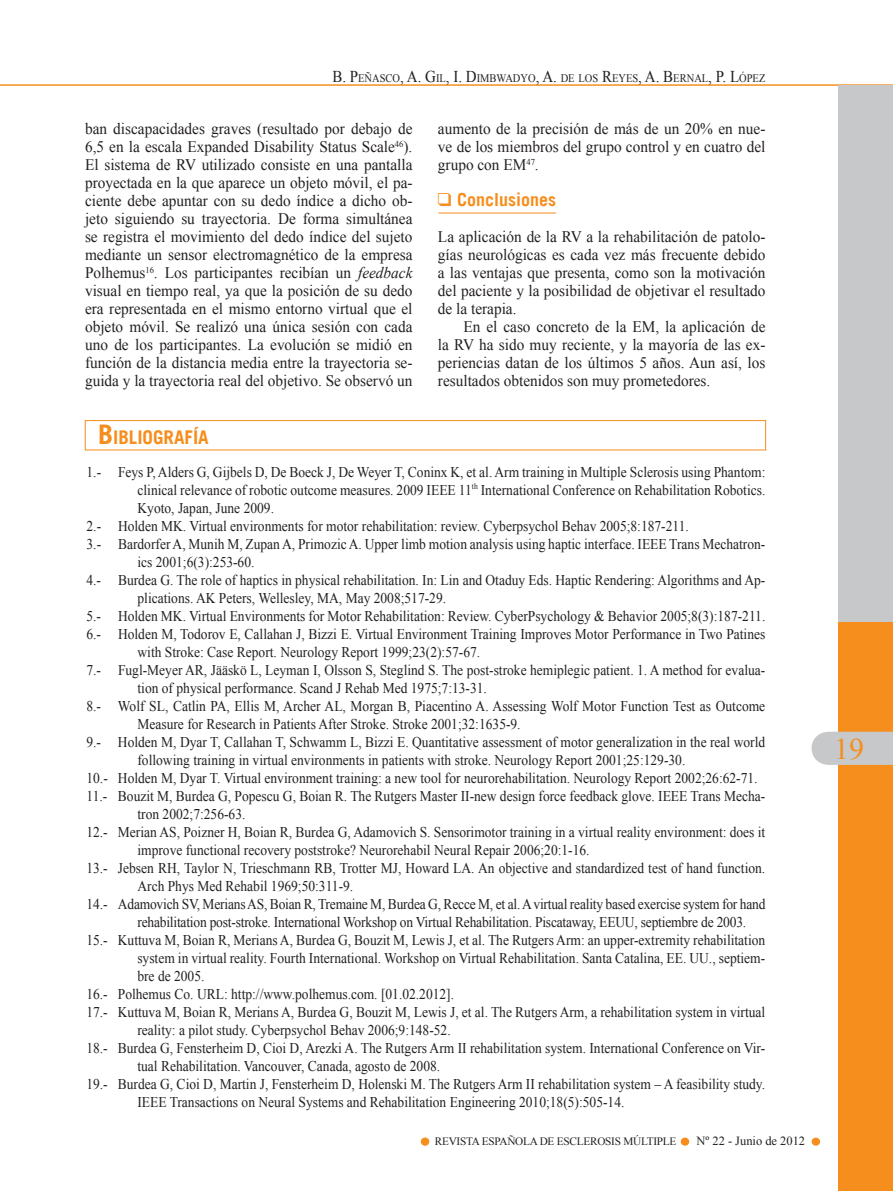
<style>
.page{position:relative;width:893px;height:1191px;background:#fff}
.page>*{position:absolute;margin:0;border:0;box-sizing:border-box;transform-origin:0 0}
.t1{font:30px "Times New Roman";color:#f68e1e}
.t2{font:700 18.9px "Trade Gothic";color:#f68e1e}
.t3{font:700 18px "Trade Gothic";color:#f68e1e}
.t4{font:16.05px/18px "Times New Roman";color:#231f20;text-align:justify;scale:.95 1}
.t5{font:14.85px "Times New Roman";color:#231f20;scale:.91 1}
.t6{font:12.45px "Times New Roman";color:#231f20}
.t7{font:11.55px "Times New Roman";color:#231f20;scale:.91 1}
.t8{font:11.25px "Times New Roman";letter-spacing:-.02em;color:#231f20}
.s1{font-size:16.5px}
.s2{font-style:italic}
.s3{font-family:"Arial Unicode MS";font-weight:400}
.s4{font-size:27px}
</style>
<div class="page">
<hr style="left:0;top:85px;width:893px;height:1px;background:#f68e1e">
<div style="left:837px;top:85px;width:56px;height:536px;background:#c7c8ca"></div>
<div style="left:837px;top:621px;width:56px;height:570px;background:#f68e1e"></div>
<svg style="left:811px;top:731px;width:82px;height:34px;background:#cacaca"></svg>
<div style="left:421px;top:1137px;width:8px;height:8px;background:#f68e1e;border-radius:50%"></div>
<div style="left:681px;top:1137px;width:8px;height:8px;background:#f68e1e;border-radius:50%"></div>
<div style="left:812px;top:1137px;width:8px;height:8px;background:#f68e1e;border-radius:50%"></div>
<hr style="left:438px;top:213px;width:118px;height:1px;background:#f68e1e">
<div style="left:85px;top:420px;width:681px;height:30px;border:1px solid #f68e1e"></div>
<p class="t7" style="left:332px;top:70px;width:477px"><span class="s1">B. P</span>EÑASCO<span class="s1">, A. G</span>IL<span class="s1">, I. D</span>IMBWADYO<span class="s1">, A.</span> DE LOS <span class="s1">R</span>EYES <span class="s1">, A. B</span>ERNAL<span class="s1">, P. L</span>ÓPEZ</p>
<p class="t4" style="left:85px;top:120px;width:346px">ban discapacidades graves (resultado por debajo de 6,5 en la escala Expanded Disability Status Scale<sup>46</sup>).<br>El sistema de RV utilizado consiste en una pantalla proyectada en la que aparece un objeto móvil, el pa&shy;ciente debe apuntar con su dedo índice a dicho ob&shy;jeto siguiendo su trayectoria. De forma simultánea se registra el movimiento del dedo índice del sujeto mediante un sensor electromagnético de la empresa Polhemus<sup>16</sup>. Los participantes recibían un <span class="s2">feedback </span>visual en tiempo real, ya que la posición de su dedo era representada en el mismo entorno virtual que el objeto móvil. Se realizó una única sesión con cada uno de los participantes. La evolución se midió en función de la distancia media entre la trayectoria se&shy;guida y la trayectoria real del objetivo. Se observó un</p>
<p class="t4" style="left:438px;top:120px;width:346px">aumento de la precisión de más de un 20% en nue&shy;ve de los miembros del grupo control y en cuatro del grupo con EM<sup>47</sup>.</p>
<p class="t3" style="left:438px;top:189px;width:120px"><span class="s3">❑</span> Conclusiones</p>
<p class="t4" style="left:438px;top:228px;width:346px">La aplicación de la RV a la rehabilitación de patolo&shy;gías neurológicas es cada vez más frecuente debido a las ventajas que presenta, como son la motivación del paciente y la posibilidad de objetivar el resultado de la terapia.</p>
<p class="t4" style="left:438px;top:318px;width:346px;text-indent:26px">En el caso concreto de la EM, la aplicación de la RV ha sido muy reciente, y la mayoría de las ex&shy;periencias datan de los últimos 5 años. Aun así, los resultados obtenidos son muy prometedores.</p>
<p class="t2" style="left:98px;top:425px;width:112px"><span class="s4">B</span>IBLIOGRAFÍA</p>
<p class="t5" style="left:87px;top:461px;width:747px">1.- Feys P, Alders G, Gijbels D, De Boeck J, De Weyer T, Coninx K, et al. Arm training in Multiple Sclerosis using Phantom:</p>
<p class="t5" style="left:138px;top:479px;width:691px">clinical relevance of robotic outcome measures. 2009 IEEE 11<sup>th</sup> International Conference on Rehabilitation Robotics.</p>
<p class="t5" style="left:138px;top:497px;width:151px">Kyoto, Japan, June 2009.</p>
<p class="t5" style="left:87px;top:515px;width:663px">2.- Holden MK. Virtual environments for motor rehabilitation: review. Cyberpsychol Behav 2005;8:187-211.</p>
<p class="t5" style="left:87px;top:533px;width:747px">3.- Bardorfer A, Munih M, Zupan A, Primozic A. Upper limb motion analysis using haptic interface. IEEE Trans Mechatron-</p>
<p class="t5" style="left:138px;top:551px;width:130px">ics 2001;6(3):253-60.</p>
<p class="t5" style="left:87px;top:569px;width:747px">4.- Burdea G. The role of haptics in physical rehabilitation. In: Lin and Otaduy Eds. Haptic Rendering: Algorithms and Ap-</p>
<p class="t5" style="left:138px;top:587px;width:341px">plications. AK Peters, Wellesley, MA, May 2008;517-29.</p>
<p class="t5" style="left:87px;top:605px;width:747px">5.- Holden MK. Virtual Environments for Motor Rehabilitation: Review. CyberPsychology &amp; Behavior 2005;8(3):187-211.</p>
<p class="t5" style="left:87px;top:623px;width:747px">6.- Holden M, Todorov E, Callahan J, Bizzi E. Virtual Environment Training Improves Motor Performance in Two Patines</p>
<p class="t5" style="left:137px;top:641px;width:378px">with Stroke: Case Report. Neurology Report 1999;23(2):57-67.</p>
<p class="t5" style="left:86px;top:659px;width:747px">7.- Fugl-Meyer AR, Jääskö L, Leyman I, Olsson S, Steglind S. The post-stroke hemiplegic patient. 1. A method for evalua-</p>
<p class="t5" style="left:137px;top:677px;width:386px">tion of physical performance. Scand J Rehab Med 1975;7:13-31.</p>
<p class="t5" style="left:86px;top:695px;width:747px">8.- Wolf SL, Catlin PA, Ellis M, Archer AL, Morgan B, Piacentino A. Assessing Wolf Motor Function Test as Outcome</p>
<p class="t5" style="left:137px;top:713px;width:423px">Measure for Research in Patients After Stroke. Stroke 2001;32:1635-9.</p>
<p class="t5" style="left:86px;top:731px;width:747px">9.- Holden M, Dyar T, Callahan T, Schwamm L, Bizzi E. Quantitative assessment of motor generalization in the real world</p>
<p class="t5" style="left:137px;top:749px;width:604px">following training in virtual environments in patients with stroke. Neurology Report 2001;25:129-30.</p>
<p class="t5" style="left:86px;top:767px;width:739px">10.- Holden M, Dyar T. Virtual environment training: a new tool for neurorehabilitation. Neurology Report 2002;26:62-71.</p>
<p class="t5" style="left:86px;top:785px;width:747px">11.- Bouzit M, Burdea G, Popescu G, Boian R. The Rutgers Master II-new design force feedback glove. IEEE Trans Mecha-</p>
<p class="t5" style="left:137px;top:803px;width:120px">tron 2002;7:256-63.</p>
<p class="t5" style="left:86px;top:821px;width:747px">12.- Merian AS, Poizner H, Boian R, Burdea G, Adamovich S. Sensorimotor training in a virtual reality environment: does it</p>
<p class="t5" style="left:137px;top:839px;width:498px">improve functional recovery poststroke? Neurorehabil Neural Repair 2006;20:1-16.</p>
<p class="t5" style="left:86px;top:857px;width:747px">13.- Jebsen RH, Taylor N, Trieschmann RB, Trotter MJ, Howard LA. An objective and standardized test of hand function.</p>
<p class="t5" style="left:137px;top:875px;width:239px">Arch Phys Med Rehabil 1969;50:311-9.</p>
<p class="t5" style="left:86px;top:893px;width:748px">14.- Adamovich SV, Merians AS, Boian R, Tremaine M, Burdea G, Recce M, et al. A virtual reality based exercise system for hand</p>
<p class="t5" style="left:137px;top:911px;width:671px">rehabilitation post-stroke. International Workshop on Virtual Rehabilitation. Piscataway, EEUU, septiembre de 2003.</p>
<p class="t5" style="left:86px;top:929px;width:747px">15.- Kuttuva M, Boian R, Merians A, Burdea G, Bouzit M, Lewis J, et al. The Rutgers Arm: an upper-extremity rehabilitation</p>
<p class="t5" style="left:137px;top:947px;width:691px">system in virtual reality. Fourth International. Workshop on Virtual Rehabilitation. Santa Catalina, EE. UU., septiem-</p>
<p class="t5" style="left:137px;top:965px;width:75px">bre de 2005.</p>
<p class="t5" style="left:86px;top:983px;width:406px">16.- Polhemus Co. URL: http://www.polhemus.com. [01.02.2012].</p>
<p class="t5" style="left:86px;top:1001px;width:747px">17.- Kuttuva M, Boian R, Merians A, Burdea G, Bouzit M, Lewis J, et al. The Rutgers Arm, a rehabilitation system in virtual</p>
<p class="t5" style="left:137px;top:1019px;width:346px">reality: a pilot study. Cyberpsychol Behav 2006;9:148-52.</p>
<p class="t5" style="left:86px;top:1037px;width:747px">18.- Burdea G, Fensterheim D, Cioi D, Arezki A. The Rutgers Arm II rehabilitation system. International Conference on Vir-</p>
<p class="t5" style="left:137px;top:1055px;width:334px">tual Rehabilitation. Vancouver, Canada, agosto de 2008.</p>
<p class="t5" style="left:86px;top:1073px;width:747px">19.- Burdea G, Cioi D, Martin J, Fensterheim D, Holenski M. The Rutgers Arm II rehabilitation system – A feasibility study.</p>
<p class="t5" style="left:137px;top:1091px;width:537px">IEEE Transactions on Neural Systems and Rehabilitation Engineering 2010;18(5):505-14.</p>
<p class="t8" style="left:435px;top:1134px;width:243px">REVISTA ESPAÑOLA DE ESCLEROSIS MÚLTIPLE</p>
<p class="t6" style="left:696px;top:1132px;width:110px">Nº 22 - Junio de 2012</p>
<h1 class="t1" style="left:834px;top:728px;width:31px">19</h1>
</div>
